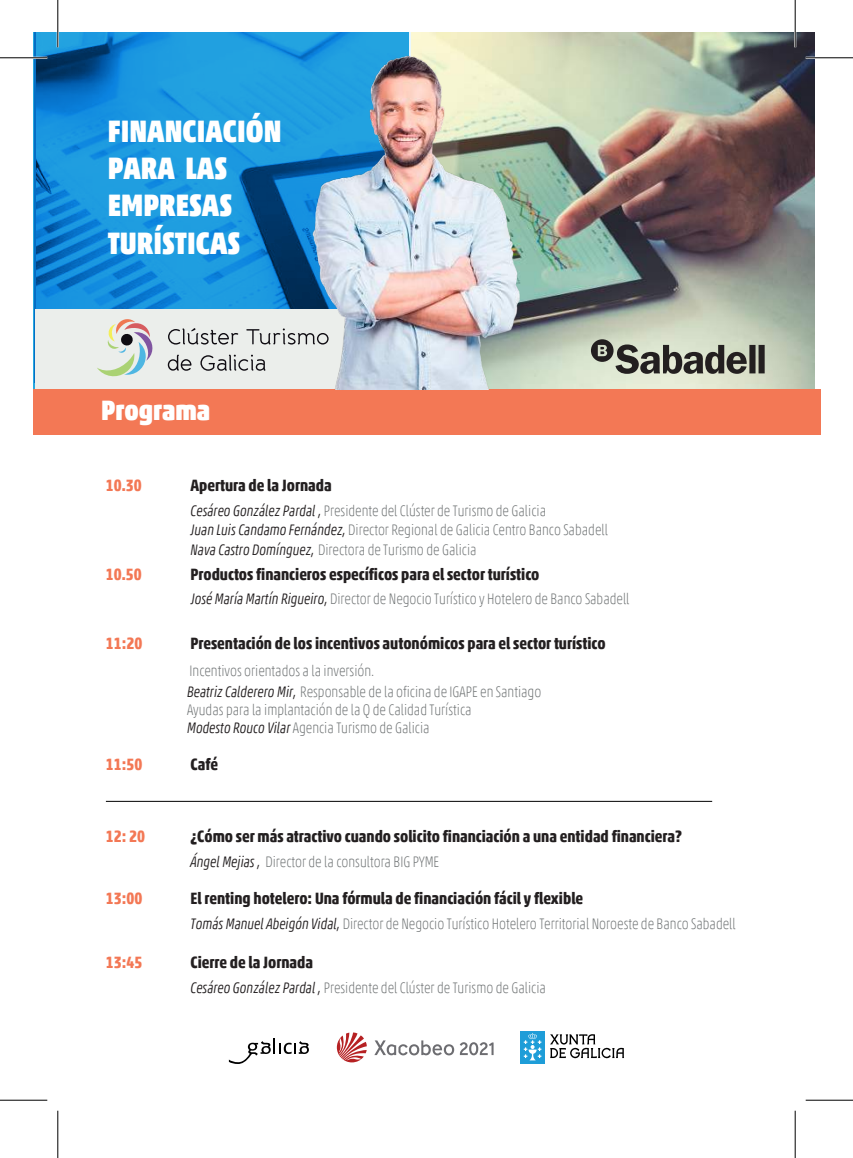
<style>
.page{position:relative;width:853px;height:1158px;background:#fff}
.page>*{position:absolute;margin:0;border:0;box-sizing:border-box;transform-origin:0 0}
.t1{font:900 condensed 30.97px/37.3px "Akko Pro";color:#fff}
.t2{font:900 condensed 28.18px "Akko Pro";color:#fff}
.t3{font:700 condensed 16.45px "Akko Pro";color:#231f20}
.t4{font:700 condensed 16.45px "Akko Pro";color:#f37855}
.t5{font:100 condensed 15.22px/18.4px "Akko Pro";color:#6d7172}
.s1{font-weight:300;font-style:italic;color:#231f20}
</style>
<div class="page">
<img style="left:410px;top:33px;width:403px;height:356px">
<svg style="left:34px;top:33px;width:375px;height:349px;background:#1181cc"></svg>
<div style="left:35px;top:309px;width:352px;height:80px;background:#ebeeeb"></div>
<div style="left:33px;top:389px;width:786px;height:46px;background:#f37855"></div>
<hr style="left:106px;top:801px;width:605px;height:1px;background:#000001">
<svg style="left:229px;top:1038px;width:80px;height:25px"></svg>
<div style="left:520px;top:1031px;width:24px;height:32px;background:#1e9dd8"></div>
<svg style="left:523px;top:1033px;width:18px;height:27px"></svg>
<svg style="left:550px;top:1034px;width:73px;height:24px"></svg>
<svg style="left:337px;top:1032px;width:29px;height:30px"></svg>
<svg style="left:374px;top:1040px;width:119px;height:15px"></svg>
<img style="left:94px;top:43px;width:520px;height:347px">
<svg style="left:590px;top:339px;width:174px;height:35px;background:#8b8e82"></svg>
<hr style="left:0;top:57px;width:47px;height:2px;background:#fff">
<hr style="left:805px;top:57px;width:47px;height:2px;background:#fff">
<hr style="left:57px;top:0;width:2px;height:47px;background:#fff">
<hr style="left:793px;top:0;width:2px;height:47px;background:#fff">
<hr style="left:0;top:57px;width:47px;height:1px;background:#000">
<hr style="left:805px;top:57px;width:47px;height:1px;background:#000">
<hr style="left:0;top:1099px;width:47px;height:1px;background:#000">
<hr style="left:805px;top:1099px;width:47px;height:1px;background:#000">
<hr style="left:57px;top:0;width:1px;height:47px;background:#000">
<hr style="left:57px;top:1110px;width:1px;height:47px;background:#000">
<hr style="left:794px;top:0;width:1px;height:47px;background:#000">
<hr style="left:794px;top:1110px;width:1px;height:47px;background:#000">
<h1 class="t1" style="left:108px;top:112px;width:175px">FINANCIACIÓN<br>PARA LAS<br>EMPRESAS<br>TURÍSTICAS</h1>
<h2 class="t2" style="left:101px;top:393px;width:110px">Programa</h2>
<p class="t4" style="left:106px;top:475px;width:37px">10.30</p>
<p class="t3" style="left:190px;top:475px;width:143px">Apertura de la Jornada</p>
<p class="t5" style="left:190px;top:501px;width:418px"><span class="s1">Cesáreo González Pardal ,</span> Presidente del Clúster de Turismo de Galicia<br><span class="s1">Juan Luis Candamo Fernández,</span> Director Regional de Galicia Centro Banco Sabadell</p>
<p class="t5" style="left:190px;top:540px;width:287px"><span class="s1">Nava Castro Domínguez,</span> Directora de Turismo de Galicia</p>
<p class="t4" style="left:106px;top:564px;width:37px">10.50</p>
<p class="t3" style="left:190px;top:564px;width:350px">Productos financieros específicos para el sector turístico</p>
<p class="t5" style="left:191px;top:589px;width:440px"><span class="s1">José María Martín Rigueiro,</span> Director de Negocio Turístico y Hotelero de Banco Sabadell</p>
<p class="t4" style="left:106px;top:632px;width:38px">11:20</p>
<p class="t3" style="left:190px;top:632px;width:416px">Presentación de los incentivos autonómicos para el sector turístico</p>
<p class="t5" style="left:187px;top:660px;width:355px;line-height:20.3px">Incentivos orientados a la inversión.<br><span class="s1">Beatriz Calderero Mir,</span> Responsable de la oficina de IGAPE en Santiago</p>
<p class="t5" style="left:187px;top:700px;width:286px">Ayudas para la implantación de la Q de Calidad Turística<br><span class="s1">Modesto Rouco Vilar</span> Agencia Turismo de Galicia</p>
<p class="t4" style="left:106px;top:753px;width:38px">11:50</p>
<p class="t3" style="left:190px;top:753px;width:29px">Café</p>
<p class="t4" style="left:106px;top:825px;width:41px">12: 20</p>
<p class="t3" style="left:190px;top:825px;width:492px">¿Cómo ser más atractivo cuando solicito financiación a una entidad financiera?</p>
<p class="t5" style="left:190px;top:851px;width:250px"><span class="s1">Ángel Mejias ,</span> Director de la consultora BIG PYME</p>
<p class="t4" style="left:106px;top:888px;width:38px">13:00</p>
<p class="t3" style="left:190px;top:888px;width:394px">El renting hotelero: Una fórmula de financiación fácil y flexible</p>
<p class="t5" style="left:190px;top:914px;width:546px"><span class="s1">Tomás Manuel Abeigón Vidal,</span> Director de Negocio Turístico Hotelero Territorial Noroeste de Banco Sabadell</p>
<p class="t4" style="left:106px;top:951px;width:38px">13:45</p>
<p class="t3" style="left:190px;top:951px;width:124px">Cierre de la Jornada</p>
<p class="t5" style="left:190px;top:978px;width:357px"><span class="s1">Cesáreo González Pardal ,</span> Presidente del Clúster de Turismo de Galicia</p>
</div>
